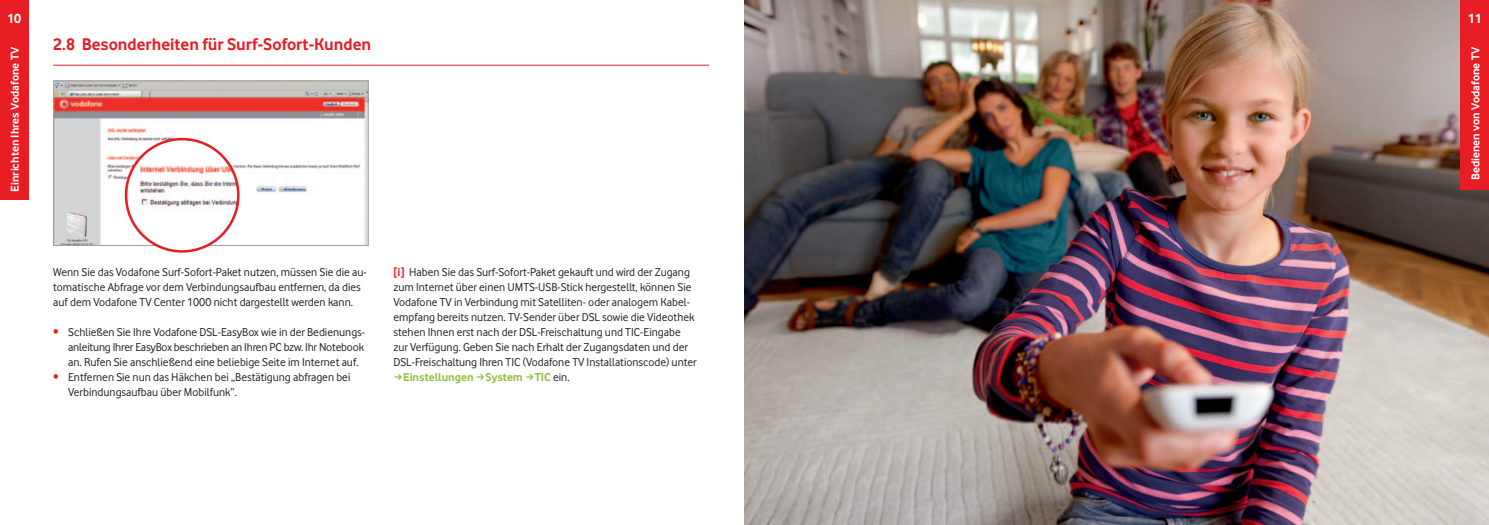
<style>
.page{position:relative;width:1489px;height:525px;background:#fff}
.page>*{position:absolute;margin:0;border:0;box-sizing:border-box;transform-origin:0 0}
.t1{font:700 17.5px "Vodafone Rg CE";color:#e81d24}
.t2{font:700 13.75px "Vodafone Rg CE";color:#fff}
.t3{font:11.88px/15px "Vodafone Rg CE";color:#231f20}
.t4{font:700 11.88px "Vodafone Rg CE";color:#fff}
.t5{font:700 11.88px "Vodafone Rg CE";color:#92be3d}
.s1{color:#e81d24}
.s2{font-weight:700;color:#e81d24}
.s3{font-weight:400;color:#231f20}
</style>
<div class="page">
<img style="left:745px;top:0;width:743px;height:524px">
<div style="left:0;top:0;width:28px;height:36px;background:#e81d24"></div>
<div style="left:0;top:37px;width:28px;height:163px;background:#e81d24"></div>
<hr style="left:53px;top:65px;width:656px;height:1px;background:#e81d24">
<img style="left:55px;top:82px;width:312px;height:162px">
<div style="left:53px;top:80px;width:316px;height:166px;border:1px solid #9ea1a2"></div>
<img style="left:126px;top:139px;width:112px;height:112px;border-radius:56px">
<div style="left:125px;top:138px;width:114px;height:114px;border:2px solid #e81d24;border-radius:50%"></div>
<div style="left:1460px;top:37px;width:28px;height:153px;background:#e81d24"></div>
<div style="left:1460px;top:0;width:28px;height:36px;background:#e81d24"></div>
<p class="t2" style="left:7px;top:10px;width:16px">10</p>
<p class="t4" style="left:8px;top:192px;width:146px;rotate:-90deg">Einrichten Ihres Vodafone TV</p>
<h1 class="t1" style="left:53px;top:34px;width:319px">2.8 Besonderheiten für Surf-Sofort-Kunden</h1>
<p class="t3" style="left:53px;top:264px;width:315px">Wenn Sie das Vodafone Surf-Sofort-Paket nutzen, müssen Sie die au&shy;tomatische Abfrage vor dem Verbindungsaufbau entfernen, da dies auf dem Vodafone TV Center 1000 nicht dargestellt werden kann.</p>
<p class="t3" style="left:68px;top:324px;width:298px;text-align:justify;text-indent:-15px"><span class="s1">•</span> Schließen Sie Ihre Vodafone DSL-EasyBox wie in der Bedienungs&shy;anleitung Ihrer EasyBox beschrieben an Ihren PC bzw. Ihr Notebook an. Rufen Sie anschließend eine beliebige Seite im Internet auf.</p>
<p class="t3" style="left:68px;top:369px;width:284px;text-indent:-15px"><span class="s1">•</span> Entfernen Sie nun das Häkchen bei „Bestätigung abfragen bei<br>Verbindungsaufbau über Mobilfunk“.</p>
<p class="t3" style="left:393px;top:264px;width:298px"><span class="s2">[i]</span> Haben Sie das Surf-Sofort-Paket gekauft und wird der Zugang</p>
<p class="t3" style="left:393px;top:279px;width:299px">zum Internet über einen UMTS-USB-Stick hergestellt, können Sie</p>
<p class="t3" style="left:393px;top:294px;width:298px">Vodafone TV in Verbindung mit Satelliten- oder analogem Kabel-</p>
<p class="t3" style="left:393px;top:309px;width:302px">empfang bereits nutzen. TV-Sender über DSL sowie die Videothek</p>
<p class="t3" style="left:393px;top:324px;width:289px">stehen Ihnen erst nach der DSL-Freischaltung und TIC-Eingabe</p>
<p class="t3" style="left:393px;top:339px;width:296px">zur Verfügung. Geben Sie nach Erhalt der Zugangsdaten und der</p>
<p class="t3" style="left:393px;top:354px;width:305px">DSL-Freischaltung Ihren TIC (Vodafone TV Installationscode) unter</p>
<p class="t5" style="left:403px;top:370px;width:168px">Einstellungen System TIC <span class="s3">ein.</span></p>
<p class="t2" style="left:1467px;top:10px;width:16px">11</p>
<p class="t4" style="left:1468px;top:180px;width:134px;rotate:-90deg">Bedienen von Vodafone TV</p>
</div>
